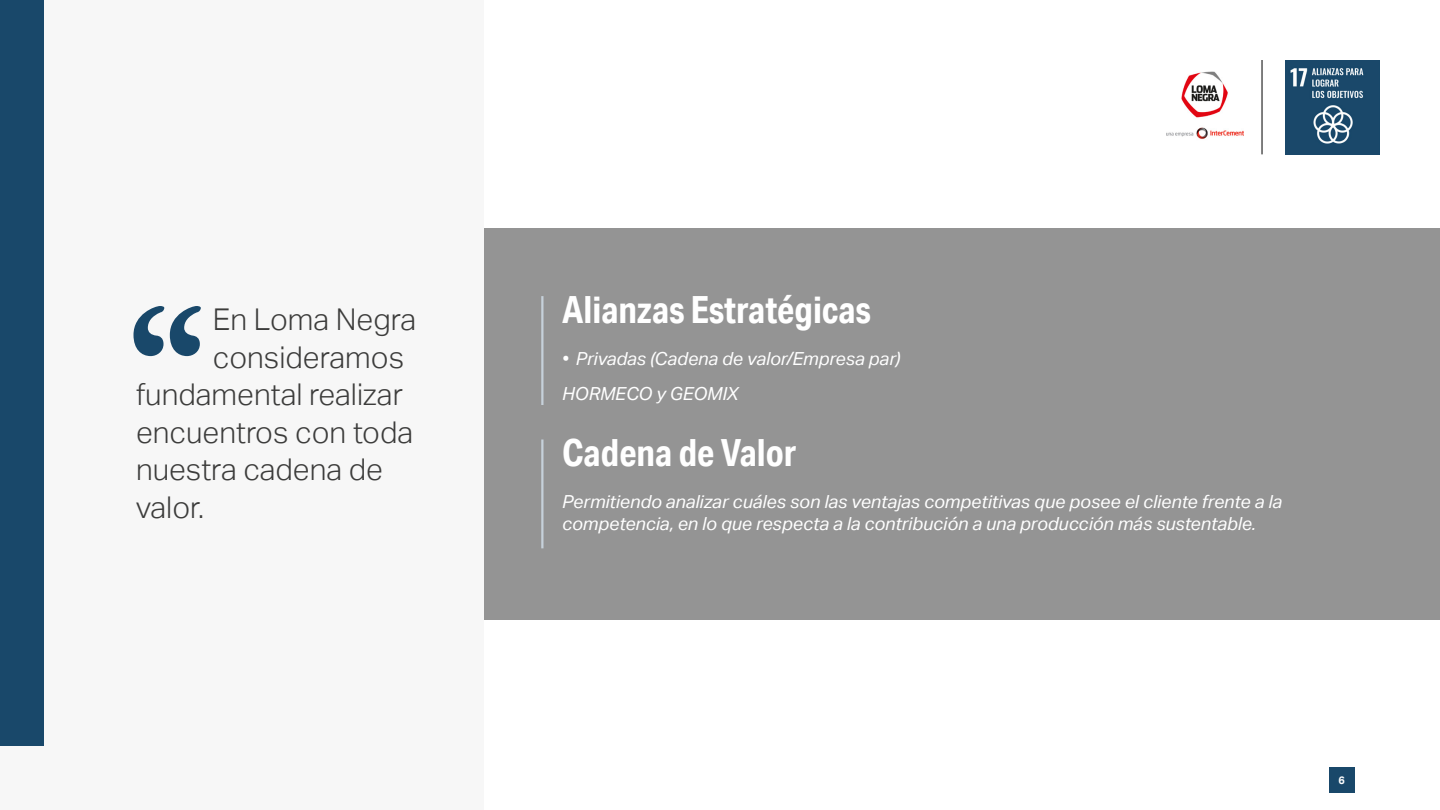
<style>
.page{position:relative;width:1440px;height:810px;background:#fff}
.page>*{position:absolute;margin:0;border:0;box-sizing:border-box;transform-origin:0 0}
.t1{font:700 37.5px "Aktiv Grotesk Cd";color:#fff}
.t2{font:300 30px "Aktiv Grotesk";color:#3c3c3b}
.t3{font:italic 18px/35.2px "Aktiv Grotesk";color:#fff}
.t4{font:700 10.88px "Aktiv Grotesk";color:#fff}
</style>
<div class="page">
<div style="left:1329px;top:767px;width:25px;height:26px;background:#19486a"></div>
<img style="left:1285px;top:60px;width:95px;height:95px">
<hr style="left:1262px;top:60px;width:1px;height:94px;background:#000">
<img style="left:1166px;top:71px;width:78px;height:68px">
<div style="left:0;top:0;width:484px;height:810px;background:#f7f7f7"></div>
<div style="left:0;top:0;width:44px;height:746px;background:#19486a"></div>
<div style="left:484px;top:228px;width:956px;height:392px;background:#949494"></div>
<hr style="left:541px;top:296px;width:2px;height:109px;background:#c6d1da">
<svg style="left:134px;top:306px;width:67px;height:50px"></svg>
<hr style="left:541px;top:440px;width:2px;height:108px;background:#c6d1da">
<h2 class="t2" style="left:213px;top:303px;width:205px">En Loma Negra</h2>
<h2 class="t2" style="left:213px;top:340px;width:193px">consideramos</h2>
<h2 class="t2" style="left:136px;top:378px;width:268px">fundamental realizar</h2>
<h2 class="t2" style="left:136px;top:415px;width:279px">encuentros con toda</h2>
<h2 class="t2" style="left:136px;top:453px;width:249px">nuestra cadena de</h2>
<h2 class="t2" style="left:136px;top:490px;width:70px">valor.</h2>
<h1 class="t1" style="left:562px;top:286px;width:310px">Alianzas Estratégicas</h1>
<p class="t3" style="left:562px;top:341px;width:340px">• Privadas (Cadena de valor/Empresa par)<br>HORMECO y GEOMIX</p>
<h1 class="t1" style="left:562px;top:430px;width:236px">Cadena de Valor</h1>
<p class="t3" style="left:562px;top:491px;width:721px;line-height:21.8px">Permitiendo analizar cuáles son las ventajas competitivas que posee el cliente frente a la competencia, en lo que respecta a la contribución a una producción más sustentable.</p>
<p class="t4" style="left:1338px;top:774px;width:8px">6</p>
</div>
